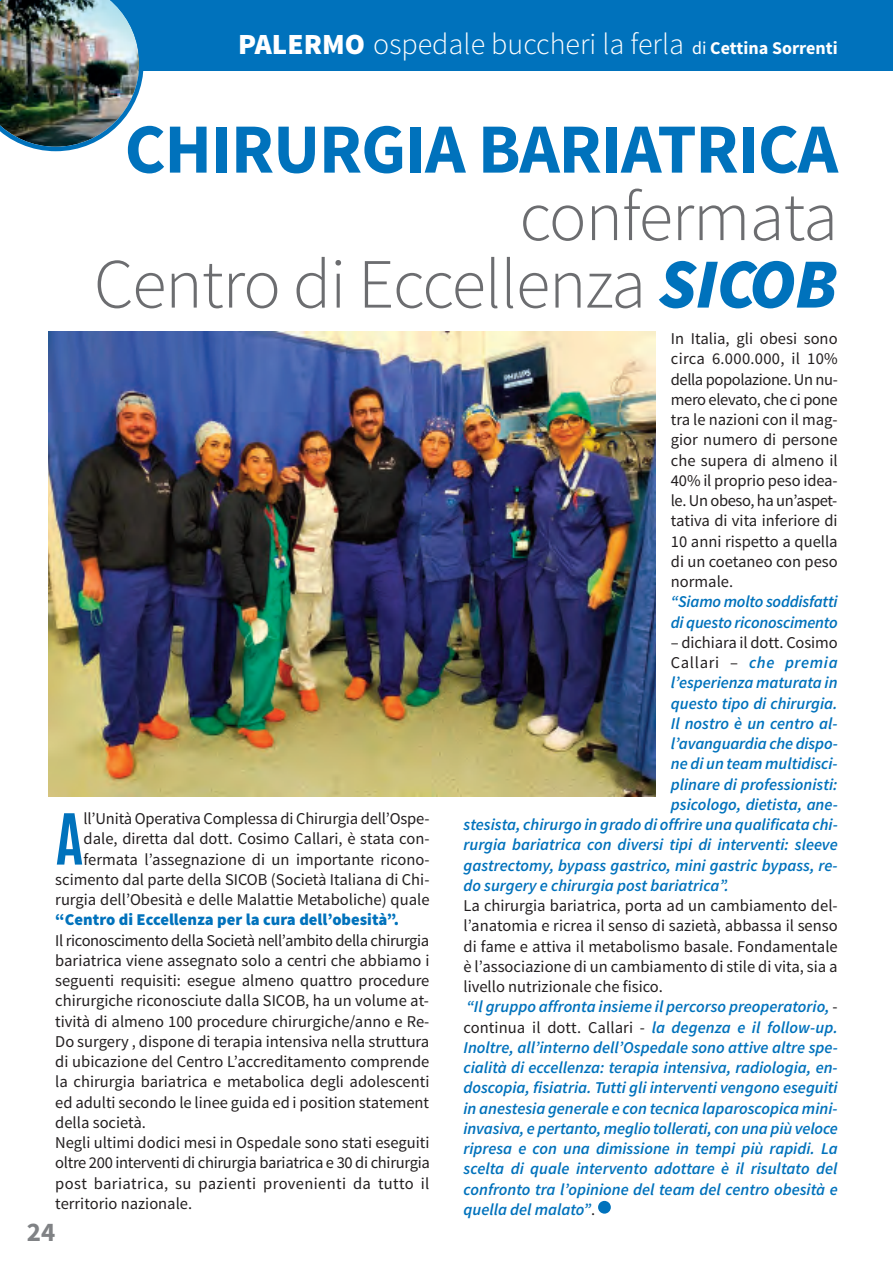
<style>
.page{position:relative;width:893px;height:1263px;background:#fff}
.page>*{position:absolute;margin:0;border:0;box-sizing:border-box;transform-origin:0 0}
.t1{font:300 70.5px/67.5px "Source Sans Pro";letter-spacing:-.015em;color:#6c6d70;text-align:right}
.t2{font:700 70.5px "Source Sans Pro";letter-spacing:-.015em;color:#0072bc}
.t3{font:700 59.7px "Antonio";color:#0072bc}
.t4{font:300 30px "Source Sans Pro";color:#fff}
.t5{font:700 27px "Source Sans Pro";color:#808285}
.t6{font:16.5px/20.2px "Source Sans Pro";color:#231f20;text-align:right}
.t7{font:italic 600 16.5px/20.2px "Source Sans Pro";color:#0072bc}
.t8{font:900 16.5px "Source Sans Pro";color:#0072bc}
.t9{font:italic 600 16.5px "Source Sans Pro";letter-spacing:.04em;color:#0072bc}
.s1{font-weight:900;font-size:29.25px}
.s2{font-weight:400;font-size:18px}
.s3{font-weight:700;font-size:18px}
.s4{font-weight:900;font-style:italic;color:#0072bc}
.s5{font-weight:400;font-style:normal;color:#231f20}
</style>
<div class="page">
<div style="left:0;top:0;width:893px;height:71px;background:#0072bc"></div>
<img style="left:0;top:0;width:144px;height:151px">
<div style="left:598px;top:1201px;width:13px;height:12px;background:#0072bc;border-radius:50%"></div>
<img style="left:49px;top:331px;width:607px;height:466px">
<h3 class="t4" style="left:238px;top:26px;width:601px"><span class="s1">PALERMO</span> ospedale buccheri la ferla <span class="s2">di</span> <span class="s3">Cettina Sorrenti</span></h3>
<h1 class="t2" style="left:125px;top:104px;width:715px">CHIRURGIA BARIATRICA</h1>
<h1 class="t1" style="left:94px;top:183px;width:745px">confermata<br>Centro di Eccellenza <span class="s4">SICOB</span></h1>
<p class="t6" style="left:55px;top:809px;width:376px">ll’Unità operativa Complessa di Chirurgia dell’ospe&shy;dale, diretta dal dott. Cosimo Callari, è stata con&shy;fermata l’assegnazione di un importante ricono&shy;scimento dal parte della SICoB (Società Italiana di Chi&shy;rurgia dell’obesità e delle malattie metaboliche) quale</p>
<p class="t8" style="left:55px;top:909px;width:345px">“Centro di Eccellenza per la cura dell’obesità”.</p>
<p class="t6" style="left:55px;top:930px;width:376px;text-align:left">Il riconoscimento della Società nell’ambito della chirurgia bariatrica viene assegnato solo a centri che abbiamo i seguenti requisiti: esegue almeno quattro procedure chirurgiche riconosciute dalla SICoB, ha un volume at&shy;tività di almeno 100 procedure chirurgiche/anno e re-Do surgery , dispone di terapia intensiva nella struttura di ubicazione del Centro L’accreditamento comprende la chirurgia bariatrica e metabolica degli adolescenti ed adulti secondo le linee guida ed i position statement della società.<br>Negli ultimi dodici mesi in ospedale sono stati eseguiti oltre 200 interventi di chirurgia bariatrica e 30 di chirurgia post bariatrica, su pazienti provenienti da tutto il territorio nazionale.</p>
<h2 class="t3" style="left:55px;top:809px;width:30px">A</h2>
<h3 class="t5" style="left:27px;top:1214px;width:30px">24</h3>
<p class="t6" style="left:671px;top:329px;width:168px;text-align:justify">In Italia, gli obesi sono circa 6.000.000, il 10% della popolazione. Un nu&shy;mero elevato, che ci pone tra le nazioni con il mag&shy;gior numero di persone che supera di almeno il 40% il proprio peso idea&shy;le. Un obeso, ha un’aspet&shy;tativa di vita inferiore di 10 anni rispetto a quella di un coetaneo con peso normale.</p>
<p class="t7" style="left:671px;top:592px;width:168px">“Siamo molto soddisfatti di questo riconoscimento</p>
<p class="t6" style="left:671px;top:632px;width:168px">– dichiara il dott. Cosimo</p>
<p class="t9" style="left:671px;top:652px;width:168px"><span class="s5">Callari –</span> che premia</p>
<p class="t7" style="left:671px;top:673px;width:168px">l’esperienza maturata in</p>
<p class="t7" style="left:671px;top:693px;width:168px">questo tipo di chirurgia.</p>
<p class="t7" style="left:671px;top:713px;width:168px">Il nostro è un centro al-</p>
<p class="t7" style="left:671px;top:733px;width:169px">l’avanguardia che dispo-</p>
<p class="t7" style="left:671px;top:754px;width:168px">ne di un team multidisci-</p>
<p class="t7" style="left:671px;top:774px;width:168px">plinare di professionisti:</p>
<p class="t7" style="left:671px;top:794px;width:168px">psicologo, dietista, ane-</p>
<p class="t7" style="left:463px;top:814px;width:376px">stesista, chirurgo in grado di offrire una qualificata chi-</p>
<p class="t7" style="left:463px;top:835px;width:376px">rurgia bariatrica con diversi tipi di interventi: sleeve</p>
<p class="t7" style="left:463px;top:855px;width:376px">gastrectomy, bypass gastrico, mini gastric bypass, re-</p>
<p class="t7" style="left:463px;top:875px;width:267px">do surgery e chirurgia post bariatrica”.</p>
<p class="t7" style="left:463px;top:895px;width:376px"><span class="s5">La chirurgia bariatrica, porta ad un cambiamento del&shy;l’anatomia e ricrea il senso di sazietà, abbassa il senso di fame e attiva il metabolismo basale. Fondamentale è l’associazione di un cambiamento di stile di vita, sia a livello nutrizionale che fisico.<br></span>“Il gruppo affronta insieme il percorso preoperatorio, <span class="s5">- continua il dott. Callari -</span> la degenza e il follow-up.<br>Inoltre, all’interno dell’Ospedale sono attive altre spe&shy;cialità di eccellenza: terapia intensiva, radiologia, en&shy;doscopia, fisiatria. Tutti gli interventi vengono eseguiti in anestesia generale e con tecnica laparoscopica mini&shy;invasiva, e pertanto, meglio tollerati, con una più veloce ripresa e con una dimissione in tempi più rapidi. La scelta di quale intervento adottare è il risultato del confronto tra l’opinione del team del centro obesità e quella del malato”<span class="s5">.</span></p>
</div>
